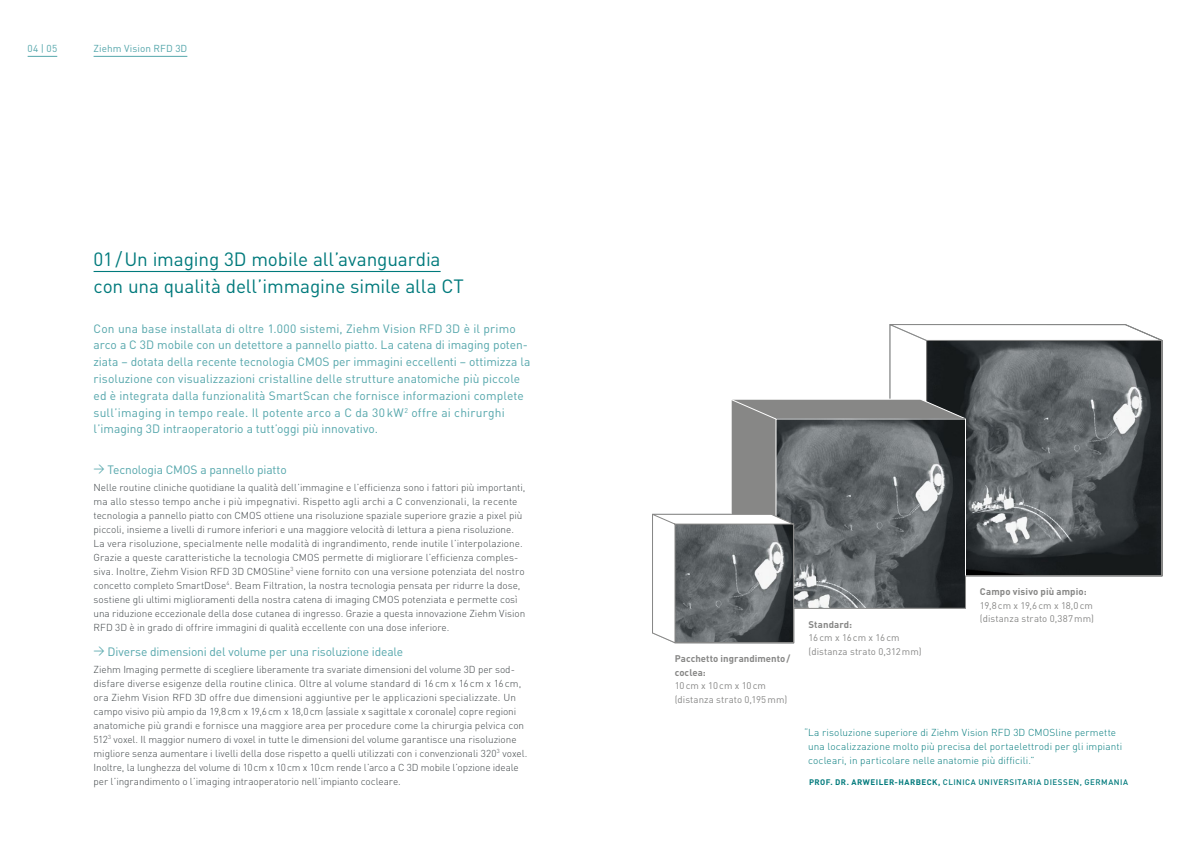
<style>
.page{position:relative;width:1191px;height:842px;background:#fff}
.page>*{position:absolute;margin:0;border:0;box-sizing:border-box;transform-origin:0 0}
.t1{font:19px/26.6px "DIN";letter-spacing:-.005em;color:#007a7c}
.t2{font:12px/16.8px "DIN";color:#54a6ab}
.t3{font:300 10px/14px "DIN";color:#3f4548}
.t4{font:300 10px/14px "DIN";letter-spacing:.01em;color:#007a7c}
.t5{font:10px "DIN";letter-spacing:.005em;color:#54a6ab}
.t6{font:9.6px/13.4px "DIN";letter-spacing:.01em;color:#878786}
.t7{font:700 9.6px/13.4px "DIN";letter-spacing:.01em;color:#878786}
.t8{font:500 8px "DIN";letter-spacing:.055em;color:#007a7c}
.s1{font-size:11px}
.s2{font-weight:700}
</style>
<div class="page">
<hr style="left:94px;top:56px;width:93px;height:1px;background:#54a6ab">
<svg style="left:28px;top:56px;width:29px;height:1px"></svg>
<svg style="left:889px;top:324px;width:273px;height:252px"></svg>
<svg style="left:730px;top:399px;width:236px;height:176px"></svg>
<svg style="left:730px;top:399px;width:46px;height:21px"></svg>
<svg style="left:777px;top:421px;width:186px;height:186px"></svg>
<svg style="left:652px;top:514px;width:142px;height:129px"></svg>
<hr style="left:794px;top:608px;width:171px;height:1px;background:#878786">
<hr style="left:965px;top:575px;width:1px;height:34px;background:#878786">
<hr style="left:94px;top:271px;width:346px;height:1px;background:#007a7c">
<p class="t5" style="left:28px;top:43px;width:31px">04 | 05</p>
<p class="t5" style="left:94px;top:43px;width:95px">Ziehm Vision RFD 3D</p>
<h1 class="t1" style="left:94px;top:246px;width:372px">01/Un imaging 3D mobile all’avanguardia con una qualità dell’immagine simile alla CT</h1>
<p class="t2" style="left:94px;top:320px;width:438px">Con una base installata di oltre 1.000 sistemi, Ziehm Vision RFD 3D è il primo arco a C 3D mobile con un detettore a pannello piatto. La catena di imaging poten&shy;ziata – dotata della recente tecnologia CMOS per immagini eccellenti – ottimizza la risoluzione con visualizzazioni cristalline delle strutture anatomiche più piccole ed è integrata dalla funzionalità SmartScan che fornisce informazioni complete sull’imaging in tempo reale. Il potente arco a C da 30 kW<sup>2</sup> offre ai chirurghi l’imaging 3D intraoperatorio a tutt’oggi più innovativo.</p>
<p class="t2" style="left:94px;top:461px;width:195px"><span class="s1">&gt;</span> Tecnologia CMOS a pannello piatto</p>
<p class="t3" style="left:94px;top:480px;width:433px">Nelle routine cliniche quotidiane la qualità dell’immagine e l’efficienza sono i fattori più importanti, ma allo stesso tempo anche i più impegnativi. Rispetto agli archi a C convenzionali, la recente tecnologia a pannello piatto con CMOS ottiene una risoluzione spaziale superiore grazie a pixel più piccoli, insieme a livelli di rumore inferiori e una maggiore velocità di lettura a piena risoluzione.<br>La vera risoluzione, specialmente nelle modalità di ingrandimento, rende inutile l’interpolazione.<br>Grazie a queste caratteristiche la tecnologia CMOS permette di migliorare l’efficienza comples&shy;siva. Inoltre, Ziehm Vision RFD 3D CMOSline<sup>3</sup> viene fornito con una versione potenziata del nostro concetto completo SmartDose<sup>4</sup>. Beam Filtration, la nostra tecnologia pensata per ridurre la dose, sostiene gli ultimi miglioramenti della nostra catena di imaging CMOS potenziata e permette così una riduzione eccezionale della dose cutanea di ingresso. Grazie a questa innovazione Ziehm Vision RFD 3D è in grado di offrire immagini di qualità eccellente con una dose inferiore.</p>
<p class="t2" style="left:94px;top:643px;width:311px"><span class="s1">&gt;</span> Diverse dimensioni del volume per una risoluzione ideale</p>
<p class="t3" style="left:94px;top:662px;width:435px">Ziehm Imaging permette di scegliere liberamente tra svariate dimensioni del volume 3D per sod&shy;disfare diverse esigenze della routine clinica. Oltre al volume standard di 16 cm x 16 cm x 16 cm, ora Ziehm Vision RFD 3D offre due dimensioni aggiuntive per le applicazioni specializzate. Un campo visivo più ampio da 19,8cm x 19,6cm x 18,0cm (assiale x sagittale x coronale) copre regioni anatomiche più grandi e fornisce una maggiore area per procedure come la chirurgia pelvica con 512<sup>3</sup> voxel. Il maggior numero di voxel in tutte le dimensioni del volume garantisce una risoluzione migliore senza aumentare i livelli della dose rispetto a quelli utilizzati con i convenzionali 320<sup>3</sup> voxel.<br>Inoltre, la lunghezza del volume di 10cm x 10cm x 10cm rende l’arco a C 3D mobile l’opzione ideale per l’ingrandimento o l’imaging intraoperatorio nell’impianto cocleare.</p>
<p class="t7" style="left:675px;top:652px;width:117px">Pacchetto ingrandimento/ coclea:</p>
<p class="t6" style="left:675px;top:679px;width:114px">10cm x 10cm x 10cm (distanza strato 0,195mm)</p>
<p class="t7" style="left:808px;top:617px;width:45px">Standard:</p>
<p class="t6" style="left:808px;top:631px;width:115px">16cm x 16cm x 16cm (distanza strato 0,312mm)</p>
<p class="t7" style="left:980px;top:585px;width:108px">Campo visivo più ampio:</p>
<p class="t6" style="left:980px;top:598px;width:116px">19,8cm x 19,6cm x 18,0cm (distanza strato 0,387mm)</p>
<p class="t4" style="left:808px;top:725px;width:315px;text-indent:-4px">“La risoluzione superiore di Ziehm Vision RFD 3D CMOSline permette una localizzazione molto più precisa del portaelettrodi per gli impianti cocleari, in particolare nelle anatomie più difficili.”</p>
<p class="t8" style="left:809px;top:777px;width:320px"><span class="s2">PROF. DR. ARWEILER-HARBECK,</span> CLINICA UNIVERSITARIA DIESSEN, GERMANIA</p>
</div>
